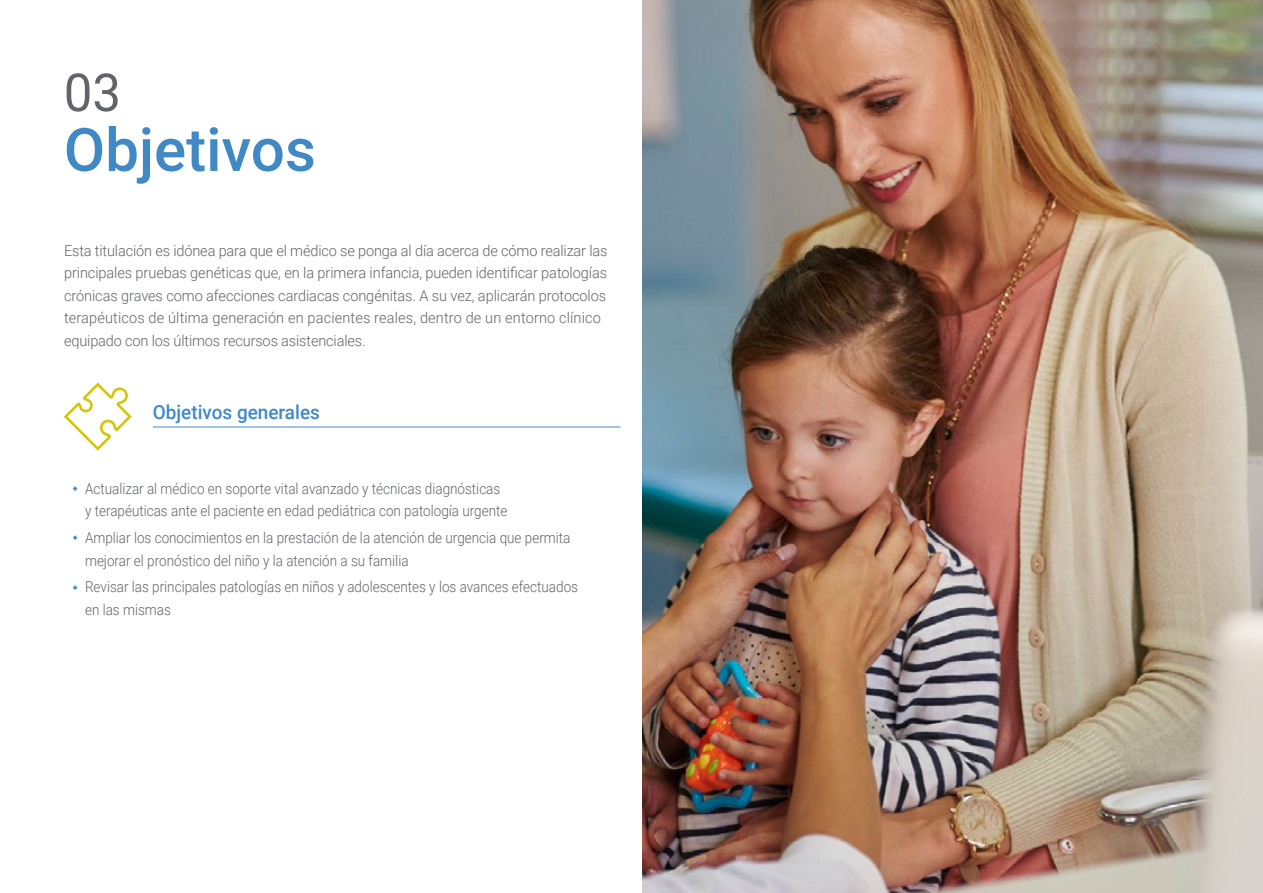
<style>
.page{position:relative;width:1263px;height:893px;background:#fff}
.page>*{position:absolute;margin:0;border:0;box-sizing:border-box;transform-origin:0 0}
.t1{font:500 60px "Roboto";color:#4089c5}
.t2{font:52.5px "Roboto";color:#61646a}
.t3{font:500 19.5px "Roboto";color:#4089c5}
.t4{font:300 15px/22.5px "Roboto";color:#61646a}
.t5{font:300 15px/22.5px "Roboto";color:#61646a;scale:.9 1}
</style>
<div class="page">
<img style="left:642px;top:0;width:621px;height:893px">
<hr style="left:153px;top:427px;width:468px;height:1px;background:#4089c5">
<svg style="left:64px;top:382px;width:68px;height:69px"></svg>
<h2 class="t2" style="left:64px;top:56px;width:59px">03</h2>
<h1 class="t1" style="left:64px;top:108px;width:254px">Objetivos</h1>
<p class="t4" style="left:64px;top:239px;width:545px">Esta titulación es idónea para que el médico se ponga al día acerca de cómo realizar las principales pruebas genéticas que, en la primera infancia, pueden identificar patologías crónicas graves como afecciones cardiacas congénitas. A su vez, aplicarán protocolos terapéuticos de última generación en pacientes reales, dentro de un entorno clínico equipado con los últimos recursos asistenciales.</p>
<h3 class="t3" style="left:153px;top:398px;width:169px">Objetivos generales</h3>
<p class="t5" style="left:85px;top:477px;width:471px">Actualizar al médico en soporte vital avanzado y técnicas diagnósticas y terapéuticas ante el paciente en edad pediátrica con patología urgente</p>
<p class="t5" style="left:85px;top:526px;width:541px">Ampliar los conocimientos en la prestación de la atención de urgencia que permita mejorar el pronóstico del niño y la atención a su familia</p>
<p class="t5" style="left:85px;top:575px;width:549px">Revisar las principales patologías en niños y adolescentes y los avances efectuados en las mismas</p>
</div>
